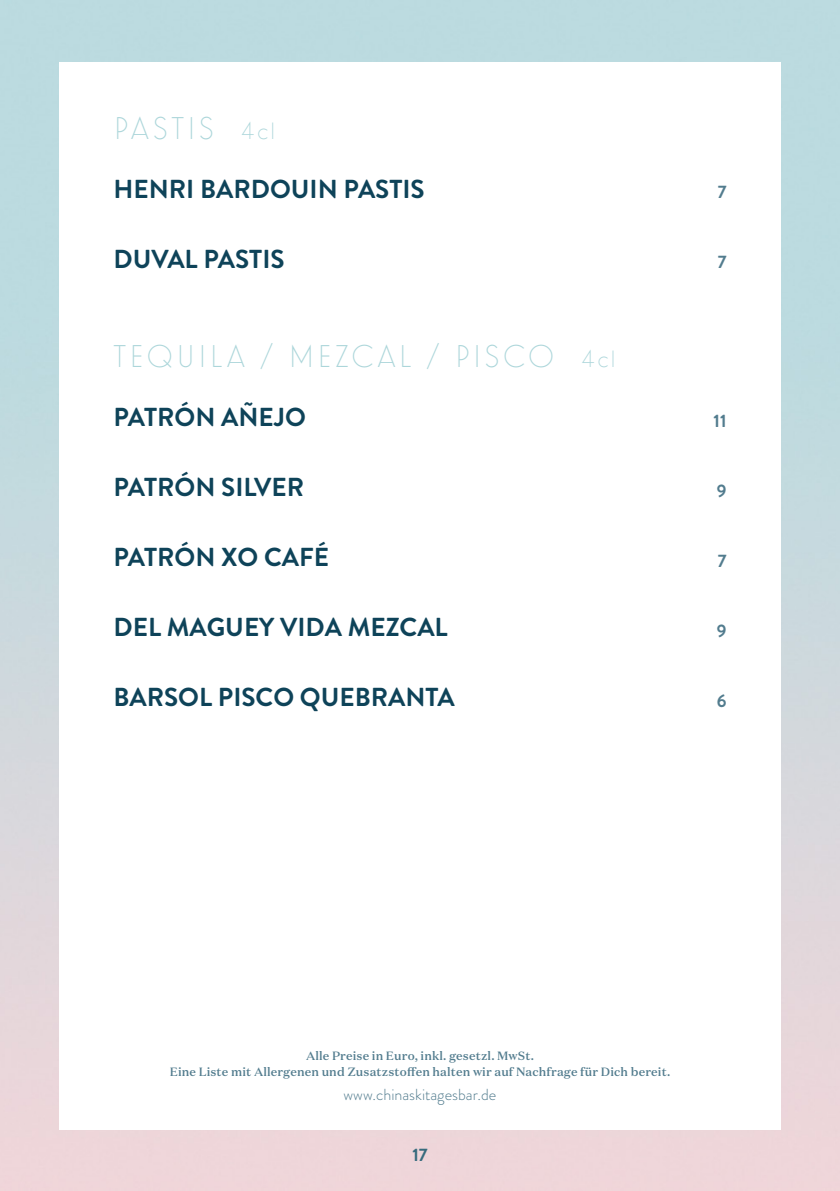
<style>
.page{position:relative;width:840px;height:1191px;background:#fff}
.page>*{position:absolute;margin:0;border:0;box-sizing:border-box;transform-origin:0 0}
.TEILGRUPPE{font:300 32px "Mostra Nuova Alt D";letter-spacing:.085em;color:#acd6da}
.PRODUKT{font:700 26px "Brandon Grotesque";color:#0e4359}
.PREISE{font:700 18px "Brandon Grotesque";color:#527c8e}
.t1{font:700 18px "Brandon Grotesque";color:#376b7d}
.t2{font:300 16px "Brandon Grotesque";color:#527c8e}
.t3{font:500 12px/16px "Domaine Text";letter-spacing:.01em;color:#527c8e;text-align:center}
.s1{font-size:24px}
</style>
<div class="page">
<p class="TEILGRUPPE" style="left:113px;top:110px;width:163px">PASTIS <span class="s1">4cl</span></p>
<p class="PRODUKT" style="left:113px;top:171px;width:312px">HENRI BARDOUIN PASTIS</p>
<p class="PRODUKT" style="left:113px;top:241px;width:172px">DUVAL PASTIS</p>
<p class="TEILGRUPPE" style="left:113px;top:338px;width:503px">TEQUILA / MEZCAL / PISCO <span class="s1">4cl</span></p>
<p class="PRODUKT" style="left:113px;top:399px;width:194px">PATRÓN AÑEJO</p>
<p class="PRODUKT" style="left:113px;top:469px;width:192px">PATRÓN SILVER</p>
<p class="PRODUKT" style="left:113px;top:539px;width:217px">PATRÓN XO CAFÉ</p>
<p class="PRODUKT" style="left:113px;top:609px;width:335px">DEL MAGUEY VIDA MEZCAL</p>
<p class="PRODUKT" style="left:113px;top:679px;width:343px">BARSOL PISCO QUEBRANTA</p>
<p class="PREISE" style="left:717px;top:180px;width:10px">7</p>
<p class="PREISE" style="left:717px;top:250px;width:10px">7</p>
<p class="PREISE" style="left:713px;top:408px;width:14px">11</p>
<p class="PREISE" style="left:716px;top:478px;width:11px">9</p>
<p class="PREISE" style="left:717px;top:548px;width:10px">7</p>
<p class="PREISE" style="left:716px;top:618px;width:11px">9</p>
<p class="PREISE" style="left:716px;top:688px;width:11px">6</p>
<p class="t3" style="left:170px;top:1047px;width:501px">Alle Preise in Euro, inkl. gesetzl. MwSt.<br>Eine Liste mit Allergenen und Zusatzstoffen halten wir auf Nachfrage für Dich bereit.</p>
<h3 class="t2" style="left:343px;top:1083px;width:154px">www.chinaskitagesbar.de</h3>
<h3 class="t1" style="left:412px;top:1142px;width:17px">17</h3>
</div>
